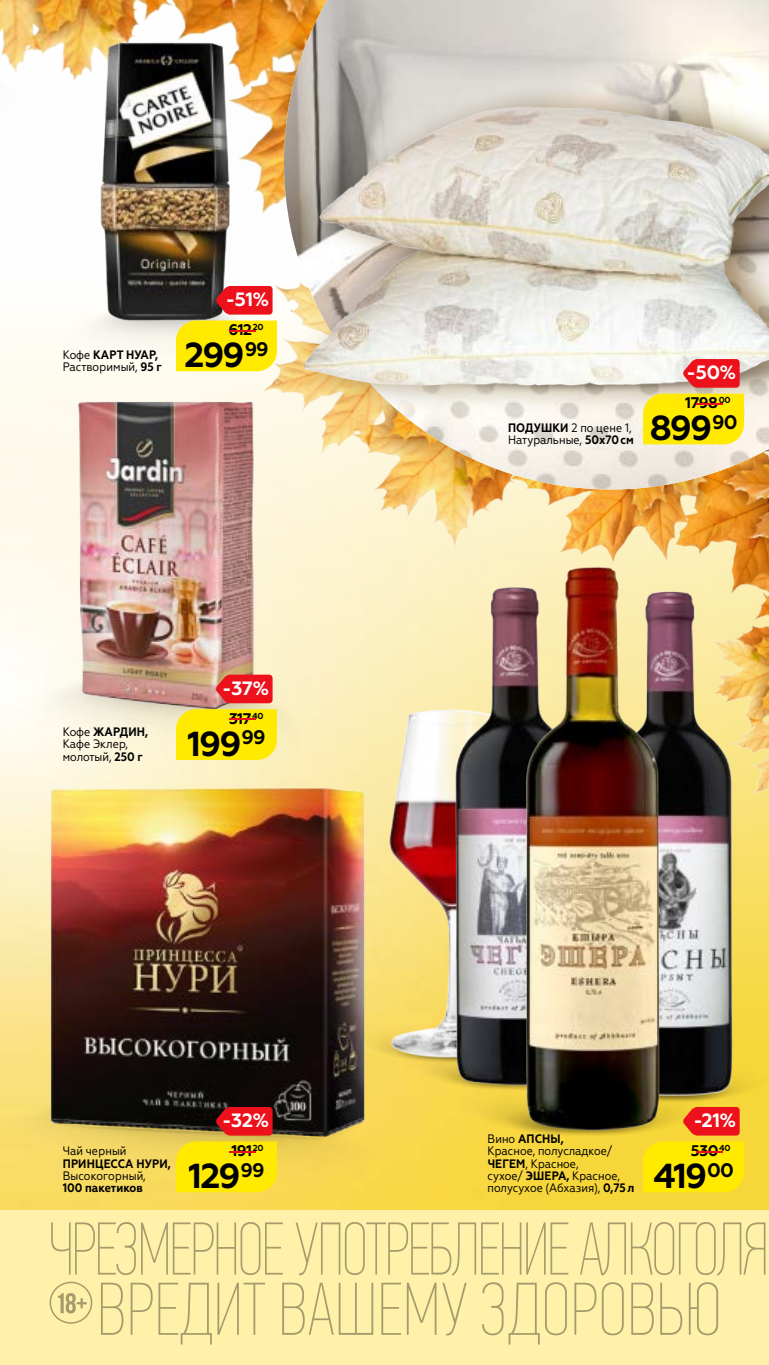
<style>
.page{position:relative;width:769px;height:1365px;background:#fff}
.page>*{position:absolute;margin:0;border:0;box-sizing:border-box;transform-origin:0 0}
.t1{font:700 34.65px "Geometria";letter-spacing:-.055em;color:#000}
.t2{font:700 19.25px "Geometria";color:#fff}
.t3{font:700 15.4px "Geometria";letter-spacing:-.03em;color:#000}
.t4{font:700 15.4px "Geometria";color:#ed111c;scale:5.5 1}
.t5{font:12.25px/12.2px "Geometria Narrow";color:#000}
.t6{font:700 12.25px "Geometria Narrow";letter-spacing:.005em;color:#000}
.t7{font:700 8.75px "Geometria";letter-spacing:-.03em;color:#000}
.s1{font-weight:700}
</style>
<div class="page">
<img style="left:0;top:340px;width:769px;height:870px">
<img style="left:18px;top:0;width:266px;height:214px">
<img style="left:568px;top:489px;width:201px;height:370px">
<img style="left:186px;top:314px;width:382px;height:269px">
<img style="left:284px;top:0;width:485px;height:489px">
<img style="left:271px;top:221px;width:498px;height:228px">
<img style="left:301px;top:0;width:468px;height:409px">
<img style="left:0;top:0;width:18px;height:74px">
<img style="left:20px;top:630px;width:289px;height:165px">
<img style="left:61px;top:396px;width:209px;height:313px">
<img style="left:0;top:1046px;width:382px;height:164px">
<img style="left:25px;top:773px;width:366px;height:366px">
<img style="left:64px;top:314px;width:200px;height:72px">
<img style="left:96px;top:35px;width:135px;height:294px">
<img style="left:342px;top:666px;width:86px;height:429px">
<img style="left:388px;top:1015px;width:56px;height:80px">
<img style="left:428px;top:571px;width:37px;height:521px">
<img style="left:757px;top:1041px;width:12px;height:68px">
<img style="left:716px;top:580px;width:41px;height:533px">
<img style="left:465px;top:561px;width:251px;height:494px">
<img style="left:444px;top:1055px;width:274px;height:91px">
<svg style="left:216px;top:674px;width:57px;height:29px;background:#e9232a"></svg>
<div style="left:176px;top:709px;width:101px;height:50px;background:#ffea00"></div>
<svg style="left:683px;top:1106px;width:57px;height:29px;background:#ed291f"></svg>
<div style="left:643px;top:1141px;width:101px;height:51px;background:#ffea00"></div>
<svg style="left:216px;top:286px;width:57px;height:28px;background:#df1822"></svg>
<div style="left:176px;top:320px;width:101px;height:51px;background:#ffea00"></div>
<svg style="left:683px;top:359px;width:57px;height:28px;background:#ea232c"></svg>
<div style="left:643px;top:393px;width:101px;height:51px;background:#ffea00"></div>
<div style="left:176px;top:1141px;width:101px;height:51px;background:#ffea00"></div>
<svg style="left:216px;top:1106px;width:57px;height:29px;background:#d5141c"></svg>
<div style="left:0;top:1210px;width:769px;height:154px;background:#fff1a9"></div>
<svg style="left:101px;top:1282px;width:617px;height:62px"></svg>
<svg style="left:51px;top:1222px;width:714px;height:53px"></svg>
<div style="left:50px;top:1281px;width:42px;height:42px;border:1px solid #c3c2c2;border-radius:50%"></div>
<svg style="left:58px;top:1293px;width:29px;height:20px"></svg>
<p class="t5" style="left:63px;top:348px;width:101px">Кофе <span class="s1">КАРТ НУАР,<br></span>Растворимый, <span class="s1">95 г</span></p>
<h2 class="t2" style="left:226px;top:288px;width:45px">-51%</h2>
<h1 class="t1" style="left:184px;top:334px;width:86px">299<sup>99</sup></h1>
<p class="t7" style="left:253px;top:322px;width:12px">20</p>
<p class="t3" style="left:228px;top:320px;width:25px">612</p>
<p class="t4" style="left:221px;top:320px;width:9px">-</p>
<p class="t5" style="left:63px;top:725px;width:87px">Кофе <span class="s1">ЖАРДИН,<br></span>Кафе Эклер, молотый, <span class="s1">250 г</span></p>
<h2 class="t2" style="left:222px;top:676px;width:48px">-37%</h2>
<h1 class="t1" style="left:188px;top:722px;width:79px">199<sup>99</sup></h1>
<p class="t7" style="left:252px;top:710px;width:13px">40</p>
<p class="t3" style="left:229px;top:709px;width:24px">317</p>
<p class="t4" style="left:221px;top:709px;width:9px">-</p>
<p class="t5" style="left:63px;top:1144px;width:65px">Чай черный</p>
<p class="t6" style="left:63px;top:1156px;width:110px">ПРИНЦЕССА НУРИ,</p>
<p class="t5" style="left:63px;top:1169px;width:85px">Высокогорный,</p>
<p class="t6" style="left:63px;top:1180px;width:82px">100 пакетиков</p>
<h2 class="t2" style="left:222px;top:1108px;width:49px">-32%</h2>
<p class="t3" style="left:231px;top:1141px;width:22px">191</p>
<p class="t7" style="left:253px;top:1142px;width:12px">20</p>
<p class="t4" style="left:221px;top:1141px;width:9px">-</p>
<h1 class="t1" style="left:189px;top:1155px;width:77px">129<sup>99</sup></h1>
<p class="t5" style="left:508px;top:421px;width:127px"><span class="s1">ПОДУШКИ</span> 2 по цене 1,<br>Натуральные, <span class="s1">50x70 см</span></p>
<h2 class="t2" style="left:686px;top:361px;width:51px">-50%</h2>
<h1 class="t1" style="left:650px;top:407px;width:89px">899<sup>90</sup></h1>
<p class="t7" style="left:719px;top:395px;width:14px">00</p>
<p class="t3" style="left:685px;top:393px;width:34px">1798</p>
<p class="t4" style="left:688px;top:393px;width:9px">-</p>
<p class="t5" style="left:488px;top:1132px;width:148px">Вино <span class="s1">АПСНЫ,<br></span>Красное, полусладкое/<br><span class="s1">ЧЕГЕМ</span>, Красное,<br>сухое/ <span class="s1">ЭШЕРА,</span> Красное, полусухое (Абхазия), <span class="s1">0,75 л</span></p>
<h2 class="t2" style="left:693px;top:1108px;width:44px">-21%</h2>
<h1 class="t1" style="left:653px;top:1155px;width:82px">419<sup>00</sup></h1>
<p class="t3" style="left:691px;top:1141px;width:41px">530<sup>40</sup></p>
<p class="t4" style="left:688px;top:1141px;width:9px">-</p>
</div>
